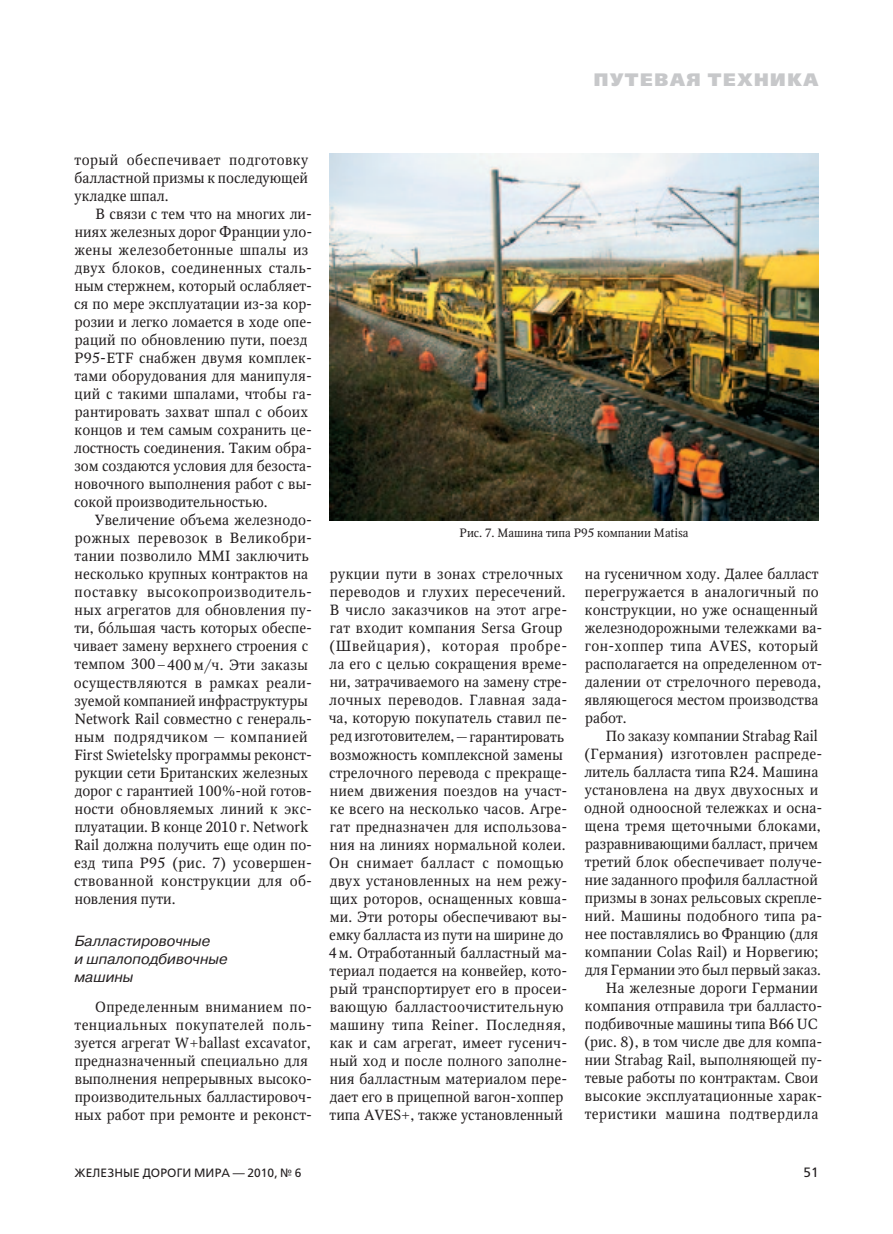
<style>
.page{position:relative;width:893px;height:1234px;background:#fff}
.page>*{position:absolute;margin:0;border:0;box-sizing:border-box;transform-origin:0 0}
.t1{font:800 18px "Free Set";letter-spacing:.09em;color:#c7c8ca}
.t2{font:14.7px/18px "Octava";letter-spacing:.01em;color:#231f20}
.t3{font:italic 14.7px/18px "Pragmatica";color:#231f20}
.t4{font:14.7px "Octava";letter-spacing:-.01em;color:#231f20}
.t5{font:14.7px "Octava";letter-spacing:.035em;color:#231f20}
.t6{font:13.5px "Free Set";color:#231f20}
.t7{font:12px "Octava";color:#231f20}
.t8{font:12px "Free Set";letter-spacing:.01em;color:#231f20}
</style>
<div class="page">
<img style="left:330px;top:153px;width:489px;height:367px">
<p class="t1" style="left:594px;top:68px;width:226px">Путевая техника</p>
<p class="t2" style="left:74px;top:151px;width:235px;text-align:justify">торый обеспечивает подготовку балластной призмы к последующей укладке шпал.</p>
<p class="t2" style="left:74px;top:205px;width:240px;text-indent:22px">В связи с тем что на многих ли&shy;ниях железных дорог Франции уло&shy;жены железобетонные шпалы из двух блоков, соединенных сталь&shy;ным стержнем, который ослабляет&shy;ся по мере эксплуатации из‑ за кор&shy;розии и легко ломается в ходе опе&shy;раций по обновлению пути, поезд<br>Р95‑ ETF снабжен двумя комплек&shy;тами оборудования для манипуля&shy;ций с такими шпалами, чтобы га&shy;рантировать захват шпал с обоих концов и тем самым сохранить це&shy;лостность соединения. Таким обра&shy;зом создаются условия для безоста&shy;новочного выполнения работ с вы&shy;сокой производительностью.</p>
<p class="t2" style="left:73px;top:511px;width:240px;text-indent:21px">Увеличение объема железнодо&shy;рожных перевозок в Великобри&shy;тании позволило MMI заключить несколько крупных контрактов на поставку высокопроизводитель&shy;ных агрегатов для обновления пу&shy;ти, бо́льшая часть которых обеспе&shy;чивает замену верхнего строения с темпом 300–400м/ч. Эти заказы осуществляются в рамках реали&shy;зуемой компанией инфраструктуры<br>Network Rail совместно с генераль&shy;ным подрядчиком — компанией<br>First Swietelsky программы реконст&shy;рукции сети Британских железных дорог c гарантией 100%-ной готов&shy;ности обновляемых линий к экс&shy;плуатации. В конце 2010 г. Network<br>Rail должна получить еще один по&shy;езд типа P95 (рис. 7) усовершен&shy;ствованной конструкции для об&shy;новления пути.</p>
<p class="t3" style="left:74px;top:931px;width:155px">Балластировочные<br>и шпалоподбивочные машины</p>
<p class="t2" style="left:74px;top:997px;width:239px;text-indent:21px">Определенным вниманием по&shy;тенциальных покупателей поль&shy;зуется агрегат W+ballast excavator, предназначенный специально для выполнения непрерывных высоко&shy;производительных балластировоч&shy;ных работ при ремонте и реконст-</p>
<p class="t7" style="left:460px;top:525px;width:230px">Рис. 7. Машина типа Р95 компании Matisa</p>
<p class="t2" style="left:329px;top:565px;width:240px">рукции пути в зонах стрелочных переводов и глухих пересечений.<br>В число заказчиков на этот агре&shy;гат входит компания Sersa Group (Швейцария), которая пробре&shy;ла его с целью сокращения време&shy;ни, затрачиваемого на замену стре&shy;лочных переводов. Главная зада&shy;ча, которую покупатель ставил пе&shy;ред изготовителем,—гарантировать возможность комплексной замены стрелочного перевода с прекраще&shy;нием движения поездов на участ&shy;ке всего на несколько часов. Агре&shy;гат предназначен для использова&shy;ния на линиях нормальной колеи.<br>Он снимает балласт с помощью двух установленных на нем режу&shy;щих роторов, оснащенных ковша&shy;ми. Эти роторы обеспечивают вы&shy;емку балласта из пути на ширине до<br>4м. Отработанный балластный ма&shy;териал подается на конвейер, кото&shy;рый транспортирует его в просеи&shy;вающую балластоочистительную машину типа Reiner. Последняя, как и сам агрегат, имеет гусенич&shy;ный ход и после полного заполне&shy;ния балластным материалом пере&shy;дает его в прицепной вагон-хоппер типа AVES+, также установленный</p>
<p class="t2" style="left:584px;top:565px;width:239px">на гусеничном ходу. Далее балласт перегружается в аналогичный по конструкции, но уже оснащенный железнодорожными тележками ва&shy;гон-хоппер типа AVES, который располагается на определенном от&shy;далении от стрелочного перевода, являющегося местом производства работ.</p>
<p class="t2" style="left:606px;top:727px;width:214px">По заказу компании Strabag Rail</p>
<p class="t2" style="left:584px;top:745px;width:240px">(Германия) изготовлен распреде-</p>
<p class="t2" style="left:584px;top:763px;width:236px">литель балласта типа R24. Машина</p>
<p class="t2" style="left:585px;top:781px;width:235px">установлена на двух двухосных и</p>
<p class="t2" style="left:584px;top:799px;width:240px">одной одноосной тележках и осна-</p>
<p class="t2" style="left:585px;top:817px;width:237px">щена тремя щеточными блоками,</p>
<p class="t2" style="left:585px;top:835px;width:234px">разравнивающими балласт, причем</p>
<p class="t2" style="left:585px;top:853px;width:239px">третий блок обеспечивает получе-</p>
<p class="t2" style="left:585px;top:871px;width:234px">ние заданного профиля балластной</p>
<p class="t2" style="left:585px;top:889px;width:239px">призмы в зонах рельсовых скрепле-</p>
<p class="t2" style="left:585px;top:907px;width:239px">ний. Машины подобного типа ра-</p>
<p class="t2" style="left:585px;top:925px;width:235px">нее поставлялись во Францию (для</p>
<p class="t2" style="left:585px;top:943px;width:235px">компании Colas Rail) и Норвегию;</p>
<p class="t4" style="left:585px;top:961px;width:237px">для Германии это был первый заказ.</p>
<p class="t2" style="left:606px;top:978px;width:214px">На железные дороги Германии</p>
<p class="t2" style="left:585px;top:996px;width:239px">компания отправила три балласто-</p>
<p class="t2" style="left:585px;top:1014px;width:234px">подбивочные машины типа B66 UC</p>
<p class="t2" style="left:584px;top:1032px;width:240px">(рис. 8), в том числе две для компа-</p>
<p class="t2" style="left:585px;top:1050px;width:239px">нии Strabag Rail, выполняющей пу-</p>
<p class="t2" style="left:585px;top:1068px;width:235px">тевые работы по контрактам. Свои</p>
<p class="t2" style="left:585px;top:1086px;width:239px">высокие эксплуатационные харак-</p>
<p class="t5" style="left:585px;top:1105px;width:235px">теристики машина подтвердила</p>
<p class="t8" style="left:74px;top:1165px;width:229px">Железные дороги мира — 2010, № 6</p>
<p class="t6" style="left:804px;top:1163px;width:17px">51</p>
</div>
